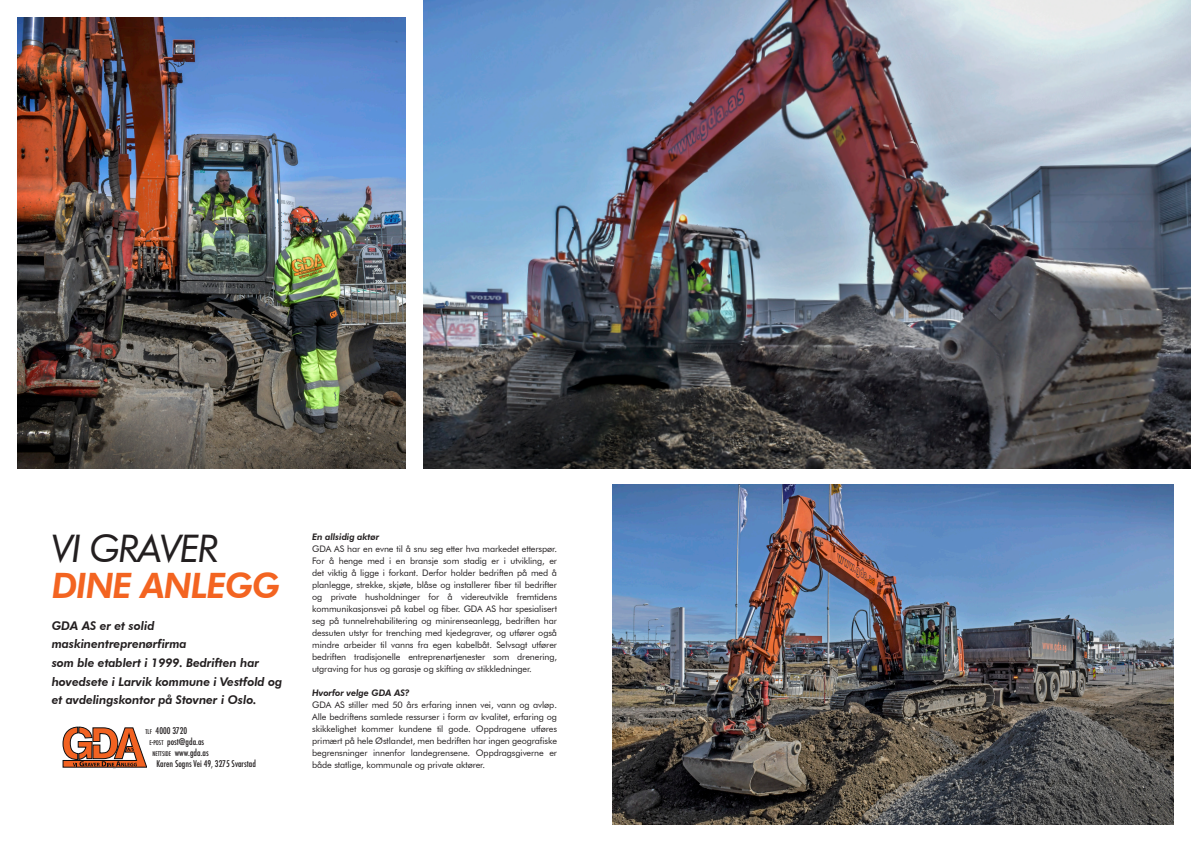
<style>
.page{position:relative;width:1191px;height:842px;background:#fff}
.page>*{position:absolute;margin:0;border:0;box-sizing:border-box;transform-origin:0 0}
.t1{font:italic 38px "Futura BT";letter-spacing:-.04em;color:#231f20}
.t2{font:italic 800 35px "Futura BT";letter-spacing:-.04em;color:#f36421}
.t3{font:italic 800 12px/18.7px "Futura BT";letter-spacing:-.01em;color:#231f20}
.t4{font:9px/12px "Futura BT";letter-spacing:-.01em;color:#231f20;text-align:justify}
.t5{font:500 condensed 9px "Futura";color:#231f20}
.t6{font:italic 800 9px "Futura BT";letter-spacing:-.01em;color:#231f20}
.s1{font-size:6.3px}
.s2{font-style:inherit}
</style>
<div class="page">
<img style="left:423px;top:0;width:768px;height:468px">
<img style="left:612px;top:485px;width:562px;height:340px">
<img style="left:17px;top:17px;width:388px;height:451px">
<svg style="left:63px;top:727px;width:84px;height:40px"></svg>
<p class="t1" style="left:52px;top:525px;width:168px">VI GRAVER</p>
<p class="t2" style="left:52px;top:564px;width:230px">DINE ANLEGG</p>
<p class="t3" style="left:52px;top:616px;width:137px">GDA AS er et solid maskinentreprenørfirma</p>
<p class="t3" style="left:52px;top:653px;width:209px">som ble etablert i 1999. Bedriften har</p>
<p class="t3" style="left:52px;top:672px;width:232px">hovedsete i Larvik kommune i Vestfold og</p>
<p class="t3" style="left:52px;top:691px;width:207px">et avdelingskontor på Stovner i Oslo.</p>
<p class="t5" style="left:146px;top:725px;width:43px"><span class="s1">TLF</span> 4000 3720</p>
<p class="t5" style="left:150px;top:736px;width:56px"><span class="s1">E</span><span class="s2">-</span><span class="s1">POST</span> post@gda.as</p>
<p class="t5" style="left:153px;top:747px;width:58px"><span class="s1">NETTSIDE</span> www.gda.as</p>
<p class="t5" style="left:157px;top:758px;width:101px">Karen Sogns Vei 49, 3275 Svarstad</p>
<p class="t6" style="left:312px;top:531px;width:69px">En allsidig aktør</p>
<p class="t4" style="left:312px;top:543px;width:246px">GDA AS har en evne til å snu seg etter hva markedet etterspør.<br>For å henge med i en bransje som stadig er i utvikling, er det viktig å ligge i forkant. Derfor holder bedriften på med å planlegge, strekke, skjøte, blåse og installerer fiber til bedrifter og private husholdninger for å videreutvikle fremtidens kommunikasjonsvei på kabel og fiber. GDA AS har spesialisert seg på tunnelrehabilitering og minirenseanlegg, bedriften har dessuten utstyr for trenching med kjedegraver, og utfører også mindre arbeider til vanns fra egen kabelbåt. Selvsagt utfører bedriften tradisjonelle entreprenørtjenester som drenering, utgraving for hus og garasje og skifting av stikkledninger.</p>
<p class="t6" style="left:312px;top:687px;width:99px">Hvorfor velge GDA AS?</p>
<p class="t4" style="left:312px;top:699px;width:246px">GDA AS stiller med 50 års erfaring innen vei, vann og avløp.<br>Alle bedriftens samlede ressurser i form av kvalitet, erfaring og skikkelighet kommer kundene til gode. Oppdragene utføres primært på hele Østlandet, men bedriften har ingen geografiske begrensninger innenfor landegrensene. Oppdragsgiverne er både statlige, kommunale og private aktører.</p>
</div>
